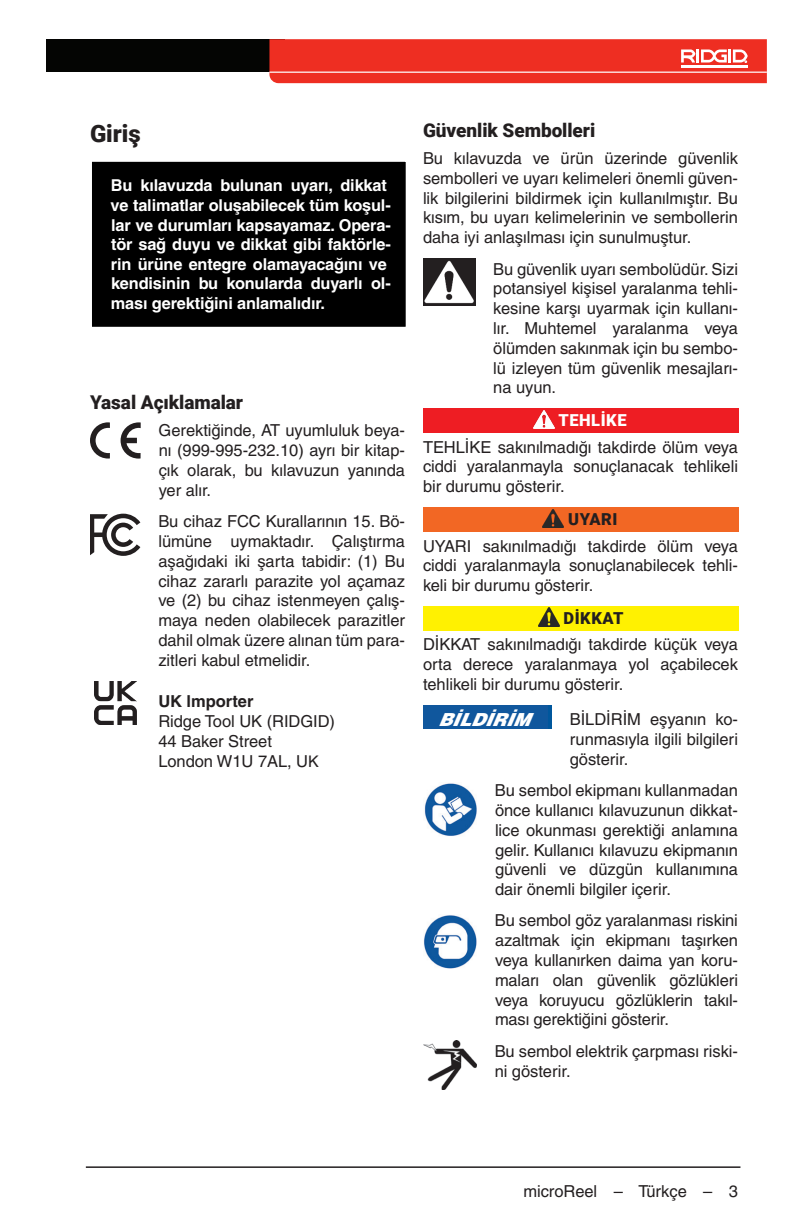
<style>
.page{position:relative;width:792px;height:1224px;background:#fff}
.page>*{position:absolute;margin:0;border:0;box-sizing:border-box;transform-origin:0 0}
.Head_1___h1_-_half{font:900 24px "Roboto";letter-spacing:-.005em;color:#231f20}
.Head_2____h2_-_half{font:900 19px "Roboto";letter-spacing:-.005em;color:#231f20}
.t1{font:italic 900 18px "Helvetica LT Pro";letter-spacing:-.005em;color:#fff}
.Basic_Normal___bn{font:16.4px/19.8px "Helvetica LT Pro";letter-spacing:-.005em;color:#231f20;text-align:justify}
.Basic_Bold____bb{font:700 16.4px/19.6px "Helvetica LT Pro";letter-spacing:-.01em;color:#fff}
.Basic_Bold___bb_-_ha{font:16.4px "Helvetica LT Pro";letter-spacing:-.005em;color:#231f20}
.Safety_Bar_Symbol{font:900 16.4px "Roboto";letter-spacing:.03em;color:#231f20}
.Basic_Bold___bb_-_ha-2{font:700 16.4px "Helvetica LT Pro";letter-spacing:-.005em;color:#231f20}
.Safety_Bar_Symbol-2{font:900 16.4px "Roboto";letter-spacing:.03em;color:#fff}
.s1{font-size:16px}
</style>
<div class="page">
<hr style="left:86px;top:1166px;width:654px;height:2px;background:#231f20">
<div style="left:46px;top:39px;width:239px;height:33px;background:#040503"></div>
<svg style="left:269px;top:39px;width:498px;height:44px;background:#ee3b30"></svg>
<div style="left:91px;top:161px;width:316px;height:167px;background:#000"></div>
<div style="left:90px;top:160px;width:318px;height:169px;border:2px solid #fff"></div>
<svg style="left:121px;top:422px;width:20px;height:37px"></svg>
<svg style="left:90px;top:422px;width:20px;height:37px"></svg>
<svg style="left:90px;top:514px;width:50px;height:42px"></svg>
<img style="left:94px;top:682px;width:42px;height:42px">
<img style="left:423px;top:259px;width:52px;height:47px">
<div style="left:423px;top:408px;width:316px;height:25px;background:#ee1d23"></div>
<img style="left:534px;top:410px;width:21px;height:19px">
<div style="left:423px;top:507px;width:316px;height:25px;background:#f26724"></div>
<img style="left:543px;top:509px;width:21px;height:19px">
<div style="left:423px;top:606px;width:316px;height:25px;background:#fff101"></div>
<img style="left:538px;top:608px;width:21px;height:19px">
<div style="left:423px;top:705px;width:129px;height:23px;background:#00579d"></div>
<div style="left:423px;top:705px;width:125px;height:23px;background:#10579d"></div>
<img style="left:424px;top:783px;width:53px;height:53px">
<img style="left:424px;top:915px;width:53px;height:54px">
<img style="left:423px;top:1041px;width:53px;height:48px">
<p class="Head_1___h1_-_half" style="left:90px;top:117px;width:52px">Giriş</p>
<p class="Basic_Bold____bb" style="left:111px;top:176px;width:282px">Bu kılavuzda bulunan uyarı, dikkat ve talimatlar oluşabilecek tüm koşul&shy;lar ve durumları kapsayamaz. Opera&shy;tör sağ duyu ve dikkat gibi faktörle&shy;rin ürüne entegre olamayacağını ve kendisinin bu konularda duyarlı ol&shy;ması gerektiğini anlamalıdır.</p>
<p class="Head_2____h2_-_half" style="left:90px;top:389px;width:155px">Yasal Açıklamalar</p>
<p class="Basic_Normal___bn" style="left:159px;top:421px;width:248px">Gerektiğinde, AT uyumluluk beya&shy;nı (999-995-232.10) ayrı bir kitap&shy;çık olarak, bu kılavuzun yanında yer alır.</p>
<p class="Basic_Normal___bn" style="left:158px;top:511px;width:248px">Bu cihaz FCC Kurallarının 15. Bö&shy;lümüne uymaktadır. Çalıştırma aşağıdaki iki şarta tabidir: (1) Bu cihaz zararlı parazite yol açamaz ve (2) bu cihaz istenmeyen çalış&shy;maya neden olabilecek parazitler dahil olmak üzere alınan tüm para&shy;zitleri kabul etmelidir.</p>
<p class="Basic_Bold___bb_-_ha-2" style="left:158px;top:692px;width:97px">UK lmporter</p>
<p class="Basic_Bold___bb_-_ha" style="left:158px;top:712px;width:178px">Ridge Tool UK (RIDGID)</p>
<p class="Basic_Bold___bb_-_ha" style="left:158px;top:732px;width:115px">44 Baker Street</p>
<p class="Basic_Bold___bb_-_ha" style="left:158px;top:751px;width:162px">London W1U 7AL, U<span class="s1">K</span></p>
<p class="Head_2____h2_-_half" style="left:423px;top:117px;width:174px">Güvenlik Sembolleri</p>
<p class="Basic_Normal___bn" style="left:423px;top:148px;width:317px">Bu kılavuzda ve ürün üzerinde güvenlik sembolleri ve uyarı kelimeleri önemli güven&shy;lik bilgilerini bildirmek için kullanılmıştır. Bu kısım, bu uyarı kelimelerinin ve sembollerin daha iyi anlaşılması için sunulmuştur.</p>
<p class="Basic_Normal___bn" style="left:493px;top:259px;width:246px">Bu güvenlik uyarı sembolüdür. Sizi potansiyel kişisel yaralanma tehli&shy;kesine karşı uyarmak için kullanı&shy;lır. Muhtemel yaralanma veya ölümden sakınmak için bu sembo&shy;lü izleyen tüm güvenlik mesajları&shy;na uyun.</p>
<p class="Safety_Bar_Symbol-2" style="left:558px;top:409px;width:70px">TEHLIKE</p>
<p class="Basic_Normal___bn" style="left:423px;top:437px;width:317px">TEHLİKE sakınılmadığı takdirde ölüm veya ciddi yaralanmayla sonuçlanacak tehlikeli bir durumu gösterir.</p>
<p class="Safety_Bar_Symbol" style="left:568px;top:508px;width:51px">UYARI</p>
<p class="Basic_Normal___bn" style="left:423px;top:536px;width:317px">UYARI sakınılmadığı takdirde ölüm veya ciddi yaralanmayla sonuçlanabilecek tehli&shy;keli bir durumu gösterir.</p>
<p class="Safety_Bar_Symbol" style="left:564px;top:606px;width:62px">DIKKAT</p>
<p class="Basic_Normal___bn" style="left:423px;top:635px;width:317px">DİKKAT sakınılmadığı takdirde küçük veya orta derece yaralanmaya yol açabilecek tehlikeli bir durumu gösterir.</p>
<p class="t1" style="left:438px;top:708px;width:93px">BİLDİRİM</p>
<p class="Basic_Normal___bn" style="left:570px;top:710px;width:170px">BİLDİRİM eşyanın ko&shy;runmasıyla ilgili bilgileri gösterir.</p>
<p class="Basic_Normal___bn" style="left:495px;top:780px;width:245px">Bu sembol ekipmanı kullanmadan önce kullanıcı kılavuzunun dikkat&shy;lice okunması gerektiği anlamına gelir. Kullanıcı kılavuzu ekipmanın güvenli ve düzgün kullanımına dair önemli bilgiler içerir.</p>
<p class="Basic_Normal___bn" style="left:495px;top:911px;width:245px">Bu sembol göz yaralanması riskini azaltmak için ekipmanı taşırken veya kullanırken daima yan koru&shy;maları olan güvenlik gözlükleri veya koruyucu gözlüklerin takıl&shy;ması gerektiğini gösterir.</p>
<p class="Basic_Normal___bn" style="left:495px;top:1041px;width:245px">Bu sembol elektrik çarpması riski&shy;ni gösterir.</p>
<p class="Basic_Normal___bn" style="left:523px;top:1181px;width:216px">microReel – Türkçe – 3</p>
</div>
